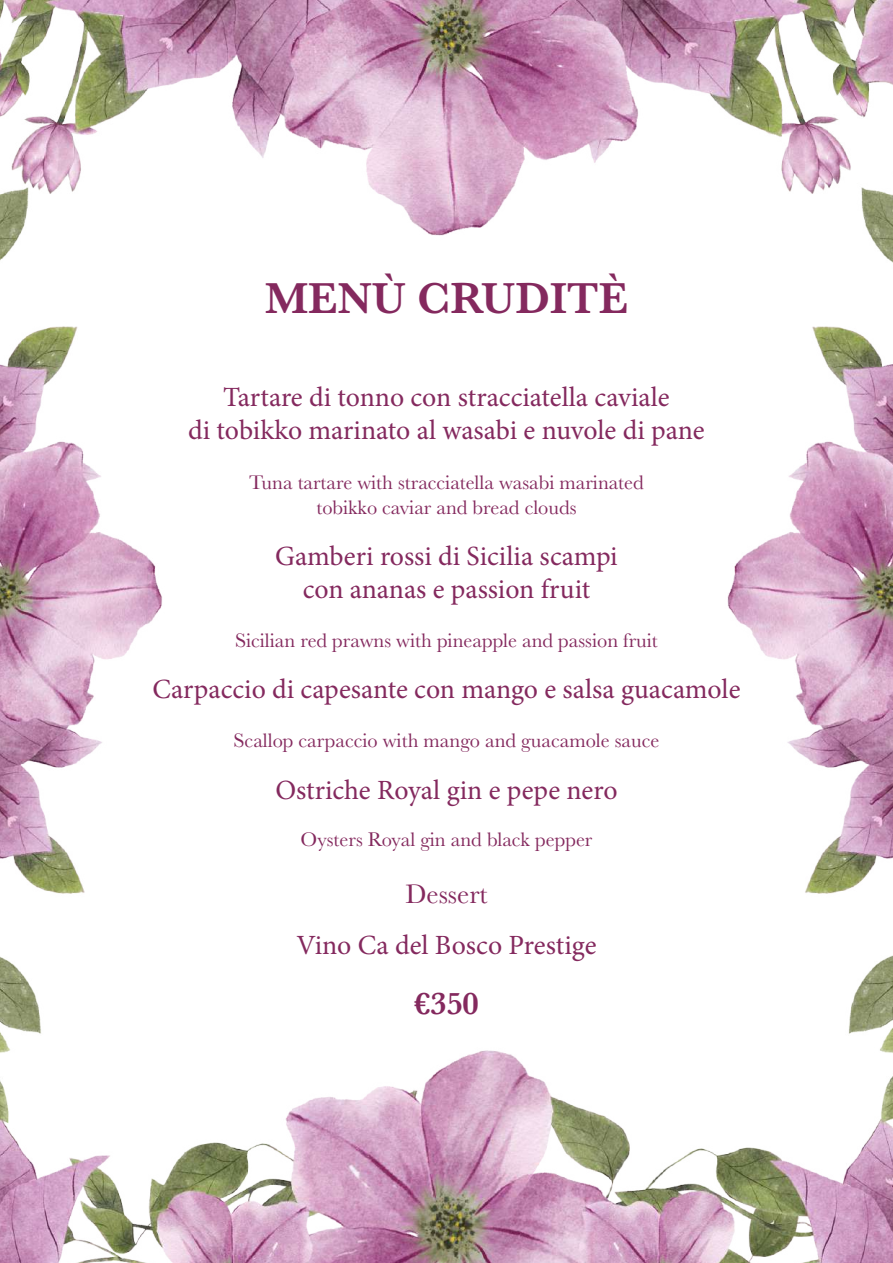
<style>
.page{position:relative;width:893px;height:1263px;background:#fff}
.page>*{position:absolute;margin:0;border:0;box-sizing:border-box;transform-origin:0 0}
.t1{font:600 45px "Baskerville";color:#84295e}
.t2{font:600 32.55px "Baskerville";color:#84295e}
.t3{font:27.75px/33.3px "Minion Pro";color:#84295e;text-align:center}
.t4{font:27.75px "Baskerville";color:#84295e}
.t5{font:20.4px/24.5px "Baskerville";color:#84295e;text-align:center}
</style>
<div class="page">
<img style="left:0;top:0;width:893px;height:1263px">
<h1 class="t1" style="left:265px;top:267px;width:365px">MENÙ CRUDITÈ</h1>
<p class="t3" style="left:188px;top:380px;width:518px">Tartare di tonno con stracciatella caviale<br>di tobikko marinato al wasabi e nuvole di pane</p>
<p class="t5" style="left:249px;top:470px;width:396px">Tuna tartare with stracciatella wasabi marinated tobikko caviar and bread clouds</p>
<p class="t3" style="left:275px;top:539px;width:344px">Gamberi rossi di Sicilia scampi con ananas e passion fruit</p>
<p class="t5" style="left:235px;top:628px;width:424px">Sicilian red prawns with pineapple and passion fruit</p>
<p class="t3" style="left:152px;top:673px;width:589px">Carpaccio di capesante con mango e salsa guacamole</p>
<p class="t5" style="left:234px;top:728px;width:427px">Scallop carpaccio with mango and guacamole sauce</p>
<p class="t3" style="left:275px;top:773px;width:344px">Ostriche Royal gin e pepe nero</p>
<p class="t5" style="left:301px;top:827px;width:293px">Oysters Royal gin and black pepper</p>
<p class="t4" style="left:405px;top:876px;width:84px">Dessert</p>
<p class="t3" style="left:296px;top:928px;width:302px">Vino Ca del Bosco Prestige</p>
<p class="t2" style="left:414px;top:980px;width:66px">€350</p>
</div>
